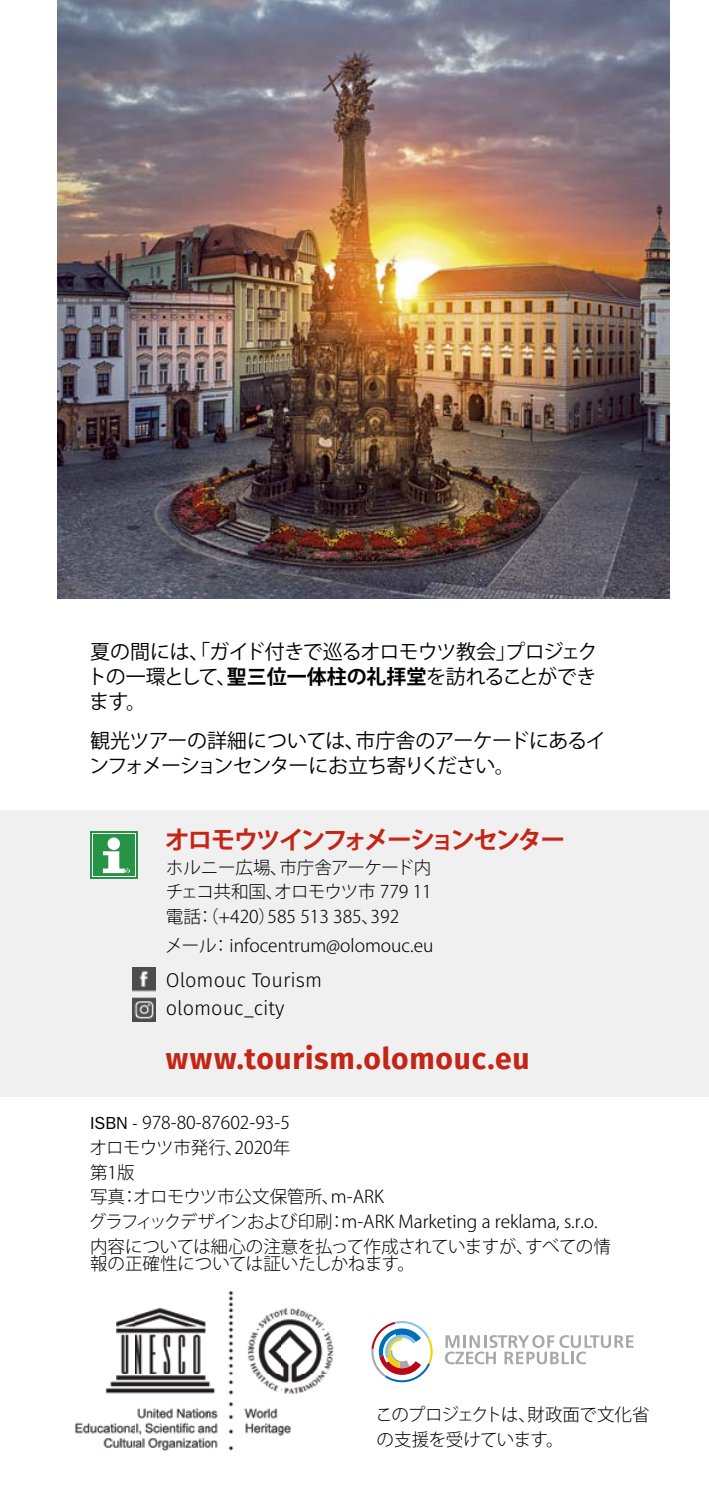
<style>
.page{position:relative;width:709px;height:1489px;background:#fff}
.page>*{position:absolute;margin:0;border:0;box-sizing:border-box;transform-origin:0 0}
.t1{font:700 30px "Fira Sans";letter-spacing:.025em;color:#c42517}
.t2{font:700 25px "Koz Go Pro";letter-spacing:-.1em;color:#c42517}
.t3{font:20px/25px "Koz Go Pro";letter-spacing:-.04em;color:#000;text-align:justify}
.t4{font:300 20px/27.5px "Fira Sans";color:#000}
.t5{font:300 17.5px/24.5px "Koz Go Pro";color:#000}
.t6{font:300 17.5px/25px "Koz Go Pro";letter-spacing:-.03em;color:#000}
.s1{font-weight:700}
.s2{font-family:"Un Dotum";font-weight:400}
</style>
<div class="page">
<div style="left:0;top:809px;width:709px;height:287px;background:#f0f0f0"></div>
<img style="left:75px;top:1291px;width:259px;height:160px">
<svg style="left:445px;top:1335px;width:188px;height:29px"></svg>
<svg style="left:371px;top:1321px;width:61px;height:61px"></svg>
<img style="left:57px;top:0;width:612px;height:598px">
<div style="left:90px;top:831px;width:48px;height:47px;background:linear-gradient(to bottom,#269447,#269447)"></div>
<svg style="left:92px;top:833px;width:44px;height:43px"></svg>
<div style="left:93px;top:834px;width:42px;height:41px;background:#269447"></div>
<div style="left:108px;top:837px;width:12px;height:13px;background:#fff;border-radius:50%"></div>
<svg style="left:103px;top:851px;width:27px;height:22px"></svg>
<img style="left:132px;top:967px;width:24px;height:53px">
<p class="t3" style="left:87px;top:639px;width:512px">夏の間には、「ガイド付きで巡るオロモウツ教会」プロジェクトの一環として、<span class="s1">聖三位一体柱の礼拝堂</span>を訪れることができます。</p>
<p class="t3" style="left:89px;top:728px;width:518px">観光ツアーの詳細については、市庁舎のアーケードにあるインフォメーションセンターにお立ち寄りください。</p>
<h2 class="t2" style="left:165px;top:823px;width:402px">オロモウツインフォメーションセンター</h2>
<p class="t5" style="left:166px;top:855px;width:267px;text-align:justify">ホルニー広場、市庁舎アーケード内チェコ共和国、オロモウツ市 779 11電話：（+420）585 513 385、392</p>
<p class="t5" style="left:165px;top:933px;width:270px">メール： infocentrum@olomouc.eu</p>
<p class="t4" style="left:166px;top:966px;width:158px">Olomouc Tourism olomouc_city</p>
<h1 class="t1" style="left:166px;top:1033px;width:365px">www.tourism.olomouc.eu</h1>
<p class="t5" style="left:89px;top:1110px;width:523px"><span class="s2">ISBN -</span> 978-80-87602-93-5<br>オロモウツ市発行、2020年<br>第1版<br>写真：オロモウツ市公文保管所、m-ARK<br>グラフィックデザインおよび印刷：m-ARK Marketing a reklama, s.r.o.内容については細心の注意を払って作成されていますが、すべての情</p>
<p class="t5" style="left:90px;top:1251px;width:326px">報の正確性については証いたしかねます。</p>
<p class="t6" style="left:375px;top:1402px;width:276px">このプロジェクトは、財政面で文化省の支援を受けています。</p>
</div>
